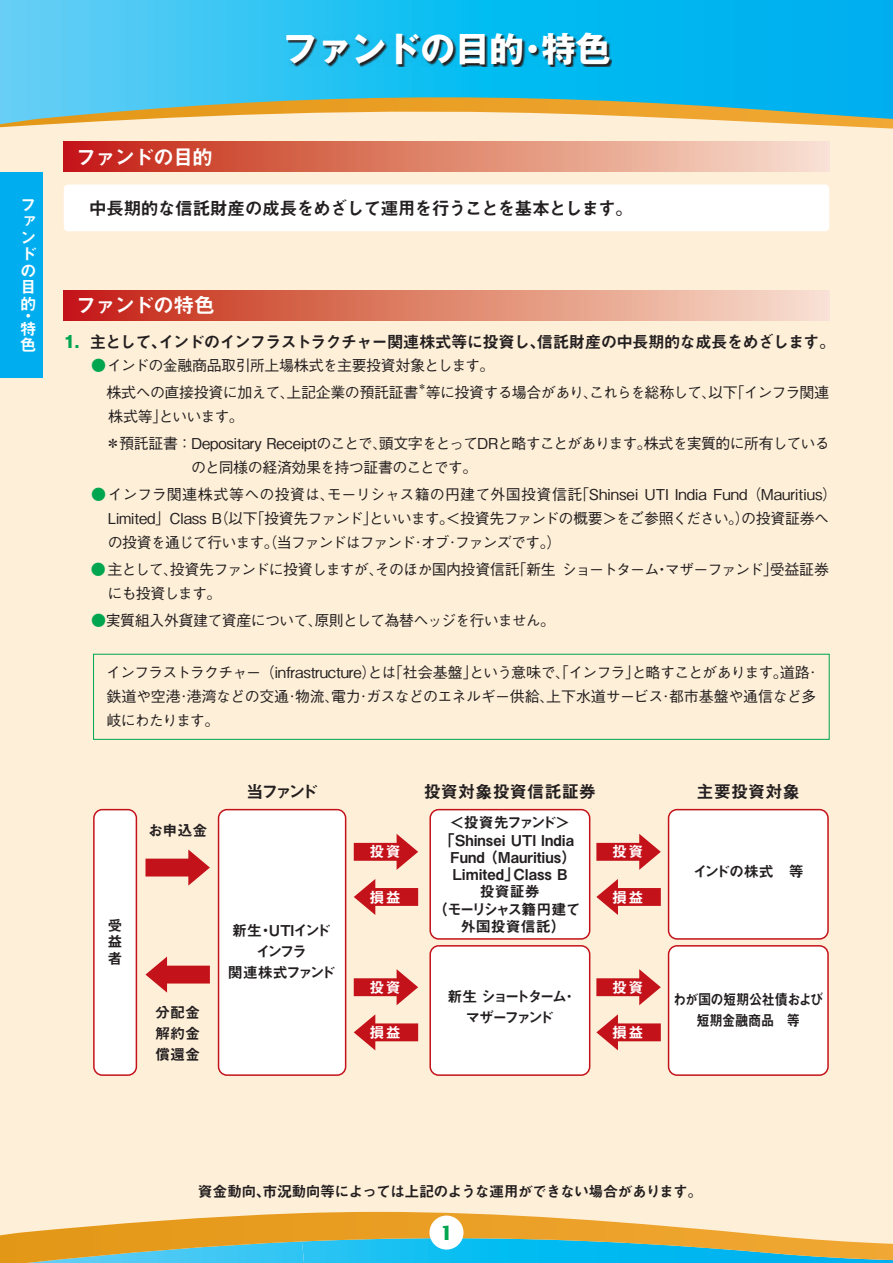
<style>
.page{position:relative;width:893px;height:1263px;background:#feefd8}
.page>*{position:absolute;margin:0;border:0;box-sizing:border-box;transform-origin:0 0}
.t1{font:700 34.5px "Gothic MB101 Pro";color:#fff}
.t2{font:21px "Midashi Go Pro MB31";letter-spacing:-.055em;color:#fff}
.t3{font:21px "Midashi Go Pro MB31";letter-spacing:-.075em;color:#fff}
.t4{font:700 19.5px "Lucida Sans Std";color:#00a54f}
.t5{font:18px "Midashi Go Pro MB31";letter-spacing:-.05em;color:#231f20}
.t6{font:17.25px "Midashi Go Pro MB31";color:#231f20}
.t7{font:16.5px "Midashi Go Pro MB31";letter-spacing:-.06em;color:#231f20}
.t8{font:16.5px/16.5px "Midashi Go Pro MB31";color:#fff}
.t9{font:500 15px/24px "Gothic BBB Pro";letter-spacing:-.035em;color:#231f20}
.t10{font:500 15px/24px "Gothic BBB Pro";letter-spacing:-.055em;color:#231f20}
.t11{font:15px/16.5px "Midashi Go Pro MB31";letter-spacing:-.03em;color:#231f20;text-align:justify}
.t12{font:15px "Midashi Go Pro MB31";color:#231f20}
.t13{font:15px/21px "Midashi Go Pro MB31";letter-spacing:-.135em;color:#231f20;text-align:center}
.t14{font:15px/21px "Midashi Go Pro MB31";letter-spacing:-.03em;color:#231f20;text-align:center;scale:.88 1}
.t15{font:15px/21px "Midashi Go Pro MB31";letter-spacing:-.185em;color:#231f20;text-align:center}
.t16{font:15px "Midashi Go Pro MB31";letter-spacing:.1em;color:#fff}
.t17{font:15px "Midashi Go Pro MB31";letter-spacing:-.16em;color:#231f20}
.t18{font:15px "Midashi Go Pro MB31";letter-spacing:-.155em;color:#231f20}
.t19{font:500 8.7px "Gothic BBB Pro";color:#231f20}
.s1{font-family:"Gothic MB101 Pro";font-weight:700;color:#00a54f}
.s2{color:#00a54f}
.s3{font-family:"Futo Go B101 Pro";font-weight:700}
</style>
<div class="page">
<svg style="left:0;top:1232px;width:26px;height:31px"></svg>
<svg style="left:0;top:0;width:892px;height:124px"></svg>
<svg style="left:26px;top:1211px;width:867px;height:52px"></svg>
<svg style="left:892px;top:0;width:1px;height:129px"></svg>
<div style="left:429px;top:1215px;width:34px;height:34px;background:#fff;border-radius:50%"></div>
<div style="left:0;top:172px;width:43px;height:206px;background:#00aeef"></div>
<svg style="left:288px;top:34px;width:324px;height:32px"></svg>
<div style="left:64px;top:291px;width:765px;height:29px;background:linear-gradient(to right,#c42210,#f9e4ce)"></div>
<div style="left:93px;top:654px;width:737px;height:86px;border:1px solid #00a54f"></div>
<div style="left:94px;top:810px;width:42px;height:265px;background:#fff;border-radius:9px"></div>
<div style="left:93px;top:809px;width:44px;height:267px;border:2px solid #c4121a;border-radius:9px"></div>
<div style="left:219px;top:810px;width:127px;height:265px;background:#fff;border-radius:9px"></div>
<div style="left:218px;top:809px;width:128px;height:267px;border:2px solid #c4121a;border-radius:9px"></div>
<svg style="left:145px;top:849px;width:65px;height:37px"></svg>
<svg style="left:145px;top:956px;width:65px;height:37px"></svg>
<div style="left:430px;top:810px;width:160px;height:129px;background:#fff;border-radius:9px"></div>
<div style="left:429px;top:809px;width:161px;height:131px;border:2px solid #c4121a;border-radius:9px"></div>
<div style="left:430px;top:946px;width:160px;height:129px;background:#fff;border-radius:9px"></div>
<div style="left:429px;top:945px;width:161px;height:131px;border:2px solid #c4121a;border-radius:9px"></div>
<div style="left:669px;top:810px;width:159px;height:129px;background:#fff;border-radius:9px"></div>
<div style="left:668px;top:809px;width:161px;height:131px;border:2px solid #c4121a;border-radius:9px"></div>
<div style="left:669px;top:946px;width:159px;height:129px;background:#fff;border-radius:9px"></div>
<div style="left:668px;top:945px;width:161px;height:131px;border:2px solid #c4121a;border-radius:9px"></div>
<svg style="left:596px;top:834px;width:65px;height:36px"></svg>
<svg style="left:596px;top:879px;width:65px;height:36px"></svg>
<svg style="left:596px;top:969px;width:65px;height:36px"></svg>
<svg style="left:596px;top:1014px;width:65px;height:36px"></svg>
<svg style="left:354px;top:834px;width:64px;height:36px"></svg>
<svg style="left:354px;top:879px;width:64px;height:36px"></svg>
<svg style="left:354px;top:969px;width:64px;height:36px"></svg>
<svg style="left:354px;top:1014px;width:64px;height:36px"></svg>
<div style="left:64px;top:142px;width:765px;height:30px;background:linear-gradient(to right,#c42210,#f9e4ce)"></div>
<div style="left:64px;top:184px;width:765px;height:47px;background:#fff;border-radius:4px"></div>
<h1 class="t1" style="left:283px;top:20px;width:329px">ファンドの目的・特色</h1>
<p class="t8" style="left:20px;top:194px;width:18px">ファンドの目的</p>
<p class="t8" style="left:20px;top:308px;width:17px;line-height:12.3px">・特</p>
<p class="t8" style="left:20px;top:335px;width:17px">色</p>
<h2 class="t3" style="left:76px;top:140px;width:139px">ファンドの目的</h2>
<p class="t5" style="left:89px;top:194px;width:546px">中長期的な信託財産の成長をめざして運用を行うことを基本とします。</p>
<h2 class="t2" style="left:76px;top:289px;width:141px">ファンドの特色</h2>
<p class="t7" style="left:63px;top:328px;width:774px"><span class="s1">1.</span> 主として、インドのインフラストラクチャー関連株式等に投資し、信託財産の中長期的な成長をめざします。</p>
<p class="t9" style="left:106px;top:349px;width:390px;line-height:27.2px;text-indent:-15px"><span class="s2">●</span>インドの金融商品取引所上場株式を主要投資対象とします。株式への直接投資に加えて、上記企業の預託証書</p>
<p class="t19" style="left:418px;top:380px;width:10px">＊</p>
<p class="t10" style="left:426px;top:378px;width:405px">等に投資する場合があり、これらを総称して、以下「インフラ関連</p>
<p class="t9" style="left:105px;top:401px;width:726px;line-height:27.2px">株式等」といいます。<br>＊預託証書：Depositary Receiptのことで、頭文字をとってDRと略すことがあります。株式を実質的に所有している</p>
<p class="t9" style="left:191px;top:453px;width:288px">のと同様の経済効果を持つ証書のことです。</p>
<p class="t9" style="left:108px;top:481px;width:731px;text-indent:-17px"><span class="s2">●</span>インフラ関連株式等への投資は、モーリシャス籍の円建て外国投資信託「Shinsei UTI India Fund（Mauritius）<br>Limited」Class B（以下「投資先ファンド」といいます。＜投資先ファンドの概要＞をご参照ください。）の投資証券への投資を通じて行います（。当ファンドはファンド･オブ･ファンズです。）</p>
<p class="t10" style="left:108px;top:556px;width:723px;text-indent:-17px"><span class="s2">●</span>主として、投資先ファンドに投資しますが、そのほか国内投資信託「新生ショートターム・マザーファンド」受益証券にも投資します。</p>
<p class="t9" style="left:91px;top:607px;width:466px"><span class="s2">●</span>実質組入外貨建て資産について、原則として為替ヘッジを行いません。</p>
<p class="t9" style="left:106px;top:659px;width:712px;text-align:justify">インフラストラクチャー（infrastructure）とは「社会基盤」という意味で「、インフラ」と略すことがあります。道路･鉄道や空港･港湾などの交通･物流、電力･ガスなどのエネルギー供給、上下水道サービス･都市基盤や通信など多岐にわたります。</p>
<p class="t11" style="left:108px;top:915px;width:16px">受益者</p>
<p class="t11" style="left:148px;top:820px;width:61px">お申込金</p>
<p class="t11" style="left:155px;top:1000px;width:46px;line-height:21px">分配金解約金償還金</p>
<p class="t6" style="left:246px;top:778px;width:73px">当ファンド</p>
<p class="t6" style="left:424px;top:778px;width:174px">投資対象投資信託証券</p>
<p class="t6" style="left:696px;top:778px;width:105px">主要投資対象</p>
<p class="t13" style="left:228px;top:918px;width:109px">新生・UTIインドインフラ<br>関連株式ファンド</p>
<p class="t16" style="left:369px;top:840px;width:33px">投資</p>
<p class="t16" style="left:369px;top:885px;width:33px">損益</p>
<p class="t16" style="left:369px;top:975px;width:33px">投資</p>
<p class="t16" style="left:369px;top:1020px;width:33px">損益</p>
<p class="t18" style="left:449px;top:810px;width:122px">＜投資先ファンド＞</p>
<p class="t12" style="left:440px;top:828px;width:136px">「Shinsei UTI India</p>
<p class="t12" style="left:450px;top:845px;width:128px">Fund （Mauritius）</p>
<p class="t12" style="left:452px;top:862px;width:117px">Limited」Class B</p>
<p class="t11" style="left:480px;top:881px;width:61px">投資証券</p>
<p class="t17" style="left:433px;top:897px;width:149px">（モーリシャス籍円建て</p>
<p class="t11" style="left:461px;top:916px;width:107px">外国投資信託）</p>
<p class="t15" style="left:447px;top:984px;width:131px">新生 ショートターム<span class="s3">・</span>マザーファンド</p>
<p class="t16" style="left:612px;top:840px;width:33px">投資</p>
<p class="t16" style="left:612px;top:885px;width:33px">損益</p>
<p class="t16" style="left:612px;top:975px;width:33px">投資</p>
<p class="t16" style="left:612px;top:1020px;width:33px">損益</p>
<p class="t11" style="left:693px;top:861px;width:113px">インドの株式　等</p>
<p class="t14" style="left:673px;top:987px;width:172px">わが国の短期公社債および短期金融商品　等</p>
<p class="t11" style="left:198px;top:1182px;width:506px">資金動向、市況動向等によっては上記のような運用ができない場合があります。</p>
<h3 class="t4" style="left:440px;top:1222px;width:15px">1</h3>
</div>
